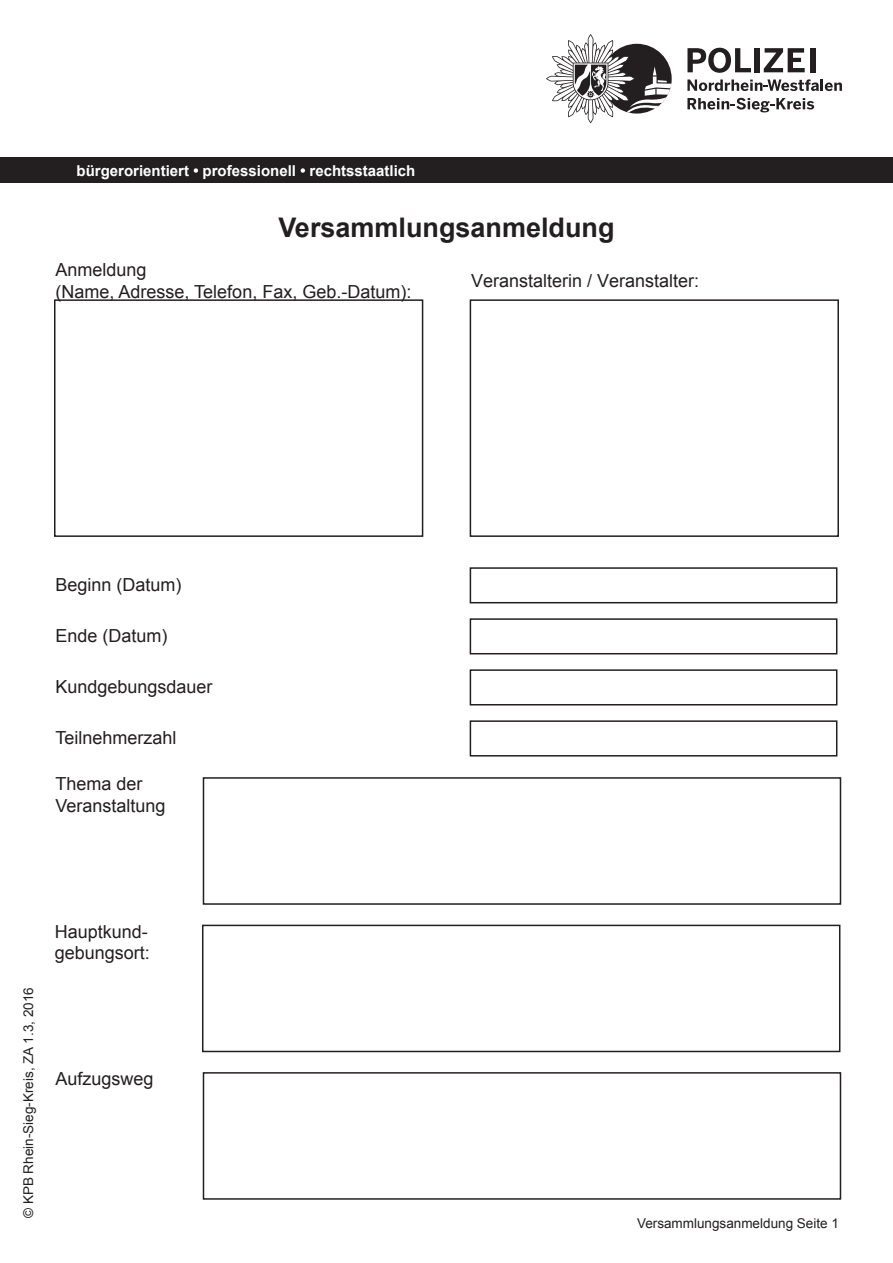
<style>
.page{position:relative;width:893px;height:1263px;background:#fff}
.page>*{position:absolute;margin:0;border:0;box-sizing:border-box;transform-origin:0 0}
.t1{font:700 27px "Arial";color:#231f20}
.t2{font:18px/21.6px "Arial";color:#231f20}
.t3{font:700 15px "Arial";color:#fff}
.t4{font:13.5px "Arial";color:#231f20}
</style>
<div class="page">
<div style="left:54px;top:299px;width:369px;height:238px;border:2px solid #231f20"></div>
<div style="left:470px;top:299px;width:369px;height:238px;border:2px solid #231f20"></div>
<div style="left:470px;top:567px;width:367px;height:36px;border:2px solid #231f20"></div>
<div style="left:470px;top:618px;width:367px;height:36px;border:2px solid #231f20"></div>
<div style="left:470px;top:669px;width:367px;height:36px;border:2px solid #231f20"></div>
<div style="left:470px;top:720px;width:367px;height:36px;border:2px solid #231f20"></div>
<div style="left:202px;top:925px;width:638px;height:127px;border:2px solid #231f20"></div>
<div style="left:203px;top:1072px;width:638px;height:128px;border:2px solid #231f20"></div>
<div style="left:203px;top:777px;width:638px;height:128px;border:2px solid #231f20"></div>
<svg style="left:687px;top:48px;width:64px;height:25px"></svg>
<div style="left:754px;top:48px;width:5px;height:24px;background:#231f20"></div>
<svg style="left:764px;top:48px;width:41px;height:24px"></svg>
<div style="left:810px;top:48px;width:5px;height:24px;background:#231f20"></div>
<svg style="left:687px;top:79px;width:155px;height:12px"></svg>
<svg style="left:687px;top:98px;width:127px;height:14px"></svg>
<svg style="left:546px;top:34px;width:125px;height:89px"></svg>
<div style="left:0;top:157px;width:893px;height:26px;background:#231f20"></div>
<svg style="left:194px;top:168px;width:4px;height:5px"></svg>
<svg style="left:301px;top:168px;width:4px;height:5px"></svg>
<p class="t3" style="left:77px;top:160px;width:340px">bürgerorientiert professionell rechtsstaatlich</p>
<h1 class="t1" style="left:278px;top:209px;width:338px">Versammlungsanmeldung</h1>
<p class="t2" style="left:56px;top:259px;width:357px">Anmeldung<br>(Name, Adresse, Telefon, Fax, Geb.-Datum):</p>
<p class="t2" style="left:471px;top:270px;width:230px">Veranstalterin / Veranstalter:</p>
<p class="t2" style="left:56px;top:574px;width:128px">Beginn (Datum)</p>
<p class="t2" style="left:56px;top:625px;width:114px">Ende (Datum)</p>
<p class="t2" style="left:56px;top:676px;width:159px">Kundgebungsdauer</p>
<p class="t2" style="left:56px;top:727px;width:123px">Teilnehmerzahl</p>
<p class="t2" style="left:56px;top:773px;width:112px">Thema der<br>Veranstaltung</p>
<p class="t4" style="left:19px;top:1218px;width:232px;rotate:-90deg">© KPB Rhein-Sieg-Kreis, ZA 1.3, 2016</p>
<p class="t2" style="left:55px;top:920px;width:97px">Hauptkund&shy;gebungsort:</p>
<p class="t2" style="left:56px;top:1068px;width:100px">Aufzugsweg</p>
<p class="t4" style="left:637px;top:1214px;width:203px">Versammlungsanmeldung Seite 1</p>
</div>
